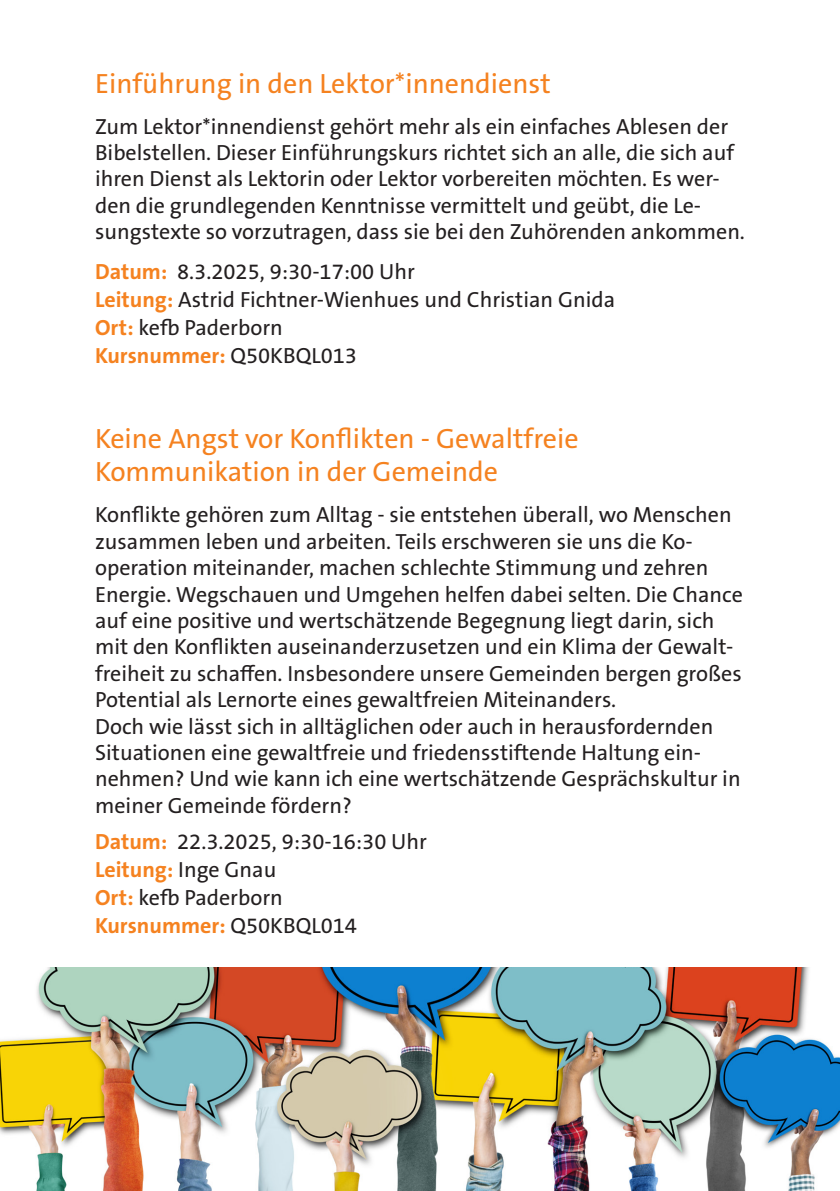
<style>
.page{position:relative;width:840px;height:1191px;background:#fff}
.page>*{position:absolute;margin:0;border:0;box-sizing:border-box;transform-origin:0 0}
.t1{font:28px/33.6px "The Sans B W5 Plain";color:#f58220}
.t2{font:22px/26.4px "The Sans B W5 Plain";color:#231f20}
.t3{font:700 22px "The Sans B W7";color:#f58220}
.s1{font-family:"The Sans B W7";font-weight:700;color:#f58220}
.s2{font-family:"The Sans B W5 Plain";font-weight:400;color:#231f20}
</style>
<div class="page">
<img style="left:0;top:968px;width:839px;height:223px">
<p class="t1" style="left:95px;top:67px;width:457px">Einführung in den Lektor*innendienst</p>
<p class="t2" style="left:95px;top:113px;width:650px">Zum Lektor*innendienst gehört mehr als ein einfaches Ablesen der Bibelstellen. Dieser Einführungskurs richtet sich an alle, die sich auf ihren Dienst als Lektorin oder Lektor vorbereiten möchten. Es wer&shy;den die grundlegenden Kenntnisse vermittelt und geübt, die Le&shy;sungstexte so vorzutragen, dass sie bei den Zuhörenden ankommen.</p>
<p class="t2" style="left:95px;top:258px;width:321px"><span class="s1">Datum:</span> 8.3.2025, 9:30-17:00 Uhr</p>
<p class="t2" style="left:95px;top:286px;width:521px"><span class="s1">Leitung:</span> Astrid Fichtner-Wienhues und Christian Gnida</p>
<p class="t2" style="left:95px;top:314px;width:189px"><span class="s1">Ort:</span> kefb Paderborn</p>
<p class="t3" style="left:95px;top:341px;width:263px">Kursnummer: <span class="s2">Q50KBQL013</span></p>
<p class="t1" style="left:95px;top:422px;width:485px">Keine Angst vor Konflikten - Gewaltfreie<br>Kommunikation in der Gemeinde</p>
<p class="t2" style="left:95px;top:502px;width:649px">Konflikte gehören zum Alltag - sie entstehen überall, wo Menschen zusammen leben und arbeiten. Teils erschweren sie uns die Ko&shy;operation miteinander, machen schlechte Stimmung und zehren Energie. Wegschauen und Umgehen helfen dabei selten. Die Chance auf eine positive und wertschätzende Begegnung liegt darin, sich mit den Konflikten auseinanderzusetzen und ein Klima der Gewalt&shy;freiheit zu schaffen. Insbesondere unsere Gemeinden bergen großes Potential als Lernorte eines gewaltfreien Miteinanders.</p>
<p class="t2" style="left:95px;top:713px;width:646px">Doch wie lässt sich in alltäglichen oder auch in herausfordernden Situationen eine gewaltfreie und friedensstiftende Haltung ein&shy;nehmen? Und wie kann ich eine wertschätzende Gesprächskultur in meiner Gemeinde fördern?</p>
<p class="t2" style="left:95px;top:829px;width:333px"><span class="s1">Datum:</span> 22.3.2025, 9:30-16:30 Uhr</p>
<p class="t3" style="left:95px;top:856px;width:183px">Leitung: <span class="s2">Inge Gnau</span></p>
<p class="t2" style="left:95px;top:885px;width:189px"><span class="s1">Ort:</span> kefb Paderborn</p>
<p class="t3" style="left:95px;top:912px;width:263px">Kursnummer: <span class="s2">Q50KBQL014</span></p>
</div>
